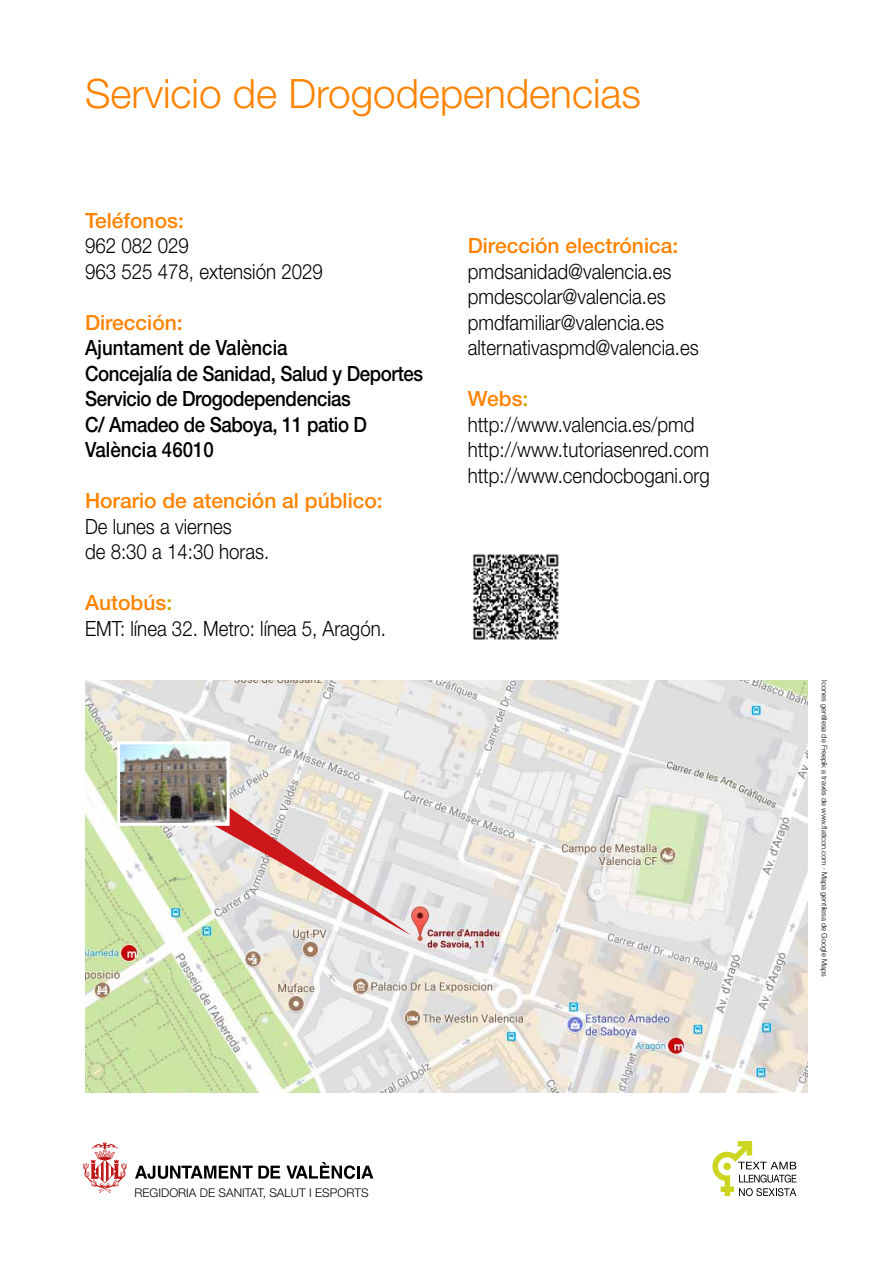
<style>
.page{position:relative;width:893px;height:1263px;background:#fff}
.page>*{position:absolute;margin:0;border:0;box-sizing:border-box;transform-origin:0 0}
.t1{font:300 40.5px "Helvetica Neue LT Pro";color:#ff8300}
.t2{font:300 21px/25.5px "Helvetica Neue LT Pro";color:#000;scale:.89 1}
.t3{font:500 21px/25.5px "Helvetica Neue LT Pro";letter-spacing:-.02em;color:#000;scale:.89 1}
.t4{font:500 21px "Helvetica Neue LT Pro";color:#ff8300}
.t5{font:300 12px "Helvetica Neue LT Pro";color:#000}
.t6{font:300 7.5px "Helvetica Neue LT Pro";color:#000}
.s1{font-weight:500;color:#ff8300}
.s2{font-weight:500;color:#c5a900}
</style>
<div class="page">
<img style="left:85px;top:680px;width:723px;height:413px">
<svg style="left:189px;top:793px;width:223px;height:142px;background:#e2d2cd"></svg>
<svg style="left:83px;top:1142px;width:44px;height:51px"></svg>
<svg style="left:135px;top:1166px;width:145px;height:13px"></svg>
<svg style="left:286px;top:1162px;width:87px;height:17px"></svg>
<img style="left:121px;top:745px;width:105px;height:77px">
<div style="left:117px;top:741px;width:113px;height:85px;border:3px solid #fff"></div>
<img style="left:473px;top:554px;width:86px;height:86px">
<svg style="left:712px;top:1141px;width:84px;height:55px"></svg>
<h1 class="t1" style="left:85px;top:68px;width:557px">Servicio de Drogodependencias</h1>
<p class="t4" style="left:85px;top:208px;width:100px">Teléfonos:</p>
<p class="t2" style="left:85px;top:232px;width:269px">962 082 029<br>963 525 478, extensión 2029</p>
<p class="t4" style="left:85px;top:310px;width:99px">Dirección:</p>
<p class="t3" style="left:85px;top:335px;width:382px">Ajuntament de València<br>Concejalía de Sanidad, Salud y Deportes<br>Servicio de Drogodependencias<br>C/ Amadeo de Saboya, 11 patio D<br>València 46010</p>
<p class="t4" style="left:85px;top:488px;width:299px">Horario de atención al público:</p>
<p class="t2" style="left:85px;top:513px;width:209px">De lunes a viernes<br>de 8:30 a 14:30 horas.</p>
<p class="t2" style="left:85px;top:589px;width:340px"><span class="s1">Autobús</span><span class="s2">:<br></span>EMT: línea 32. Metro: línea 5, Aragón.</p>
<p class="t4" style="left:468px;top:233px;width:212px">Dirección electrónica:</p>
<p class="t2" style="left:468px;top:258px;width:261px">pmdsanidad@valencia.es pmdescolar@valencia.es pmdfamiliar@valencia.es alternativaspmd@valencia.es</p>
<p class="t2" style="left:468px;top:385px;width:273px"><span class="s1">Webs</span><span class="s2">: </span>http://www.valencia.es/pmd http://www.tutoriasenred.com http://www.cendocbogani.org</p>
<p class="t5" style="left:135px;top:1185px;width:236px">REGIDORIA DE SANITAT, SALUT I ESPORTS</p>
<p class="t6" style="left:829px;top:680px;width:298px;rotate:90deg">Icones gentilesa de Freepik a través de www.flaticon.com · Mapa gentilesa de Google Maps</p>
</div>
